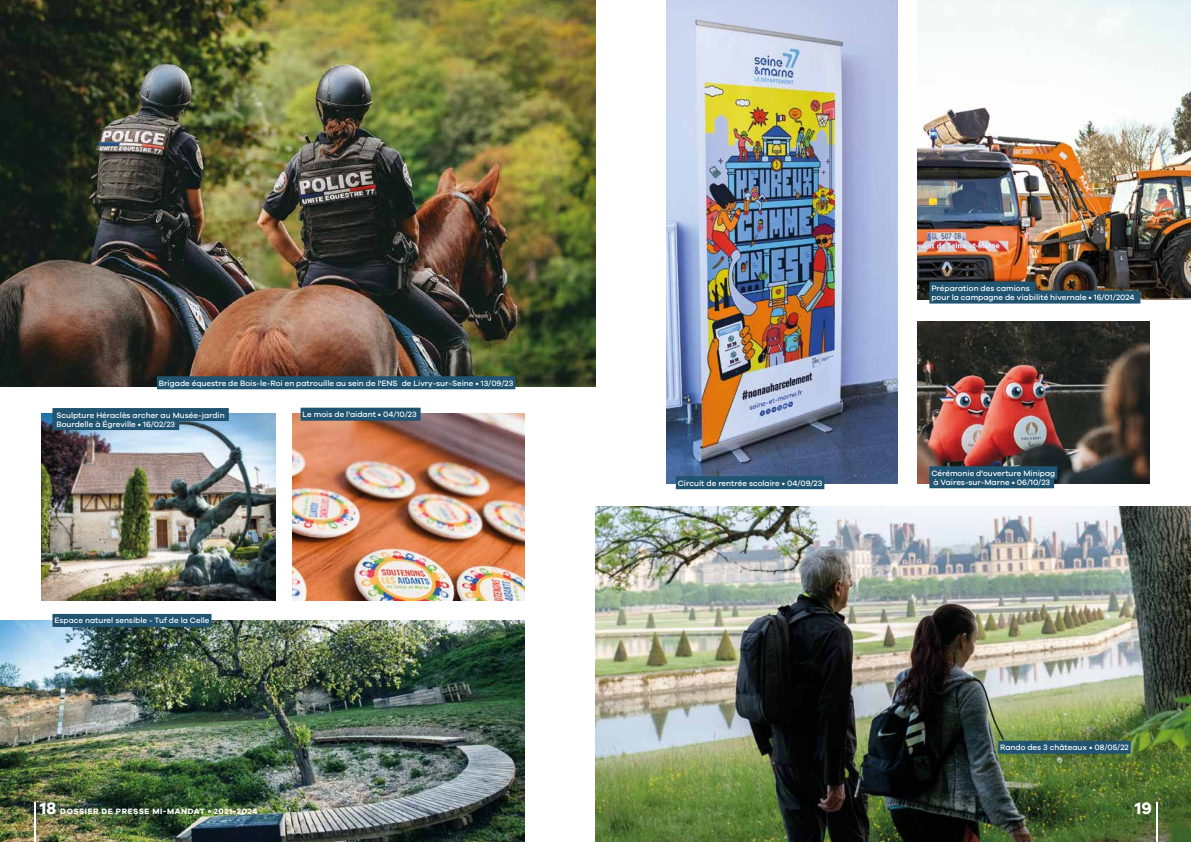
<style>
.page{position:relative;width:1191px;height:842px;background:#fff}
.page>*{position:absolute;margin:0;border:0;box-sizing:border-box;transform-origin:0 0}
.t1{font:700 17px "Galano Grotesque";color:#fff}
.t2{font:500 8px/9px "Galano Grotesque";color:#fff}
.t3{font:700 8px "Galano Grotesque";letter-spacing:.07em;color:#fff}
.s1{font-size:17px}
</style>
<div class="page">
<img style="left:0;top:621px;width:524px;height:221px">
<img style="left:595px;top:507px;width:596px;height:335px">
<img style="left:0;top:0;width:595px;height:386px">
<img style="left:666px;top:0;width:231px;height:484px">
<img style="left:41px;top:413px;width:234px;height:187px">
<img style="left:917px;top:321px;width:232px;height:163px">
<img style="left:917px;top:0;width:274px;height:299px">
<div style="left:676px;top:476px;width:148px;height:13px;background:#205470"></div>
<div style="left:929px;top:466px;width:128px;height:13px;background:#205470"></div>
<div style="left:929px;top:475px;width:125px;height:13px;background:#205470"></div>
<div style="left:998px;top:741px;width:132px;height:13px;background:#205470"></div>
<div style="left:52px;top:614px;width:159px;height:13px;background:#205470"></div>
<img style="left:292px;top:413px;width:232px;height:187px">
<div style="left:300px;top:408px;width:120px;height:13px;background:#205470"></div>
<div style="left:929px;top:282px;width:106px;height:13px;background:#205470"></div>
<div style="left:929px;top:291px;width:211px;height:13px;background:#205470"></div>
<div style="left:157px;top:376px;width:358px;height:13px;background:#205470"></div>
<div style="left:52px;top:408px;width:177px;height:13px;background:#205470"></div>
<div style="left:52px;top:417px;width:127px;height:13px;background:#205470"></div>
<hr style="left:34px;top:802px;width:2px;height:40px;background:#fff">
<hr style="left:1156px;top:802px;width:1px;height:40px;background:#fff">
<p class="t2" style="left:159px;top:378px;width:356px">Brigade équestre de Bois-le-Roi en patrouille au sein de l'ENS de Livry-sur-Seine • 13/09/23</p>
<p class="t2" style="left:56px;top:410px;width:170px">Sculpture Héraclès archer au Musée-jardin<br>Bourdelle à Égreville • 16/02/23</p>
<p class="t2" style="left:302px;top:410px;width:116px">Le mois de l'aidant • 04/10/23</p>
<p class="t2" style="left:54px;top:616px;width:157px">Espace naturel sensible - Tuf de la Celle</p>
<p class="t2" style="left:931px;top:284px;width:205px">Préparation des camions<br>pour la campagne de viabilité hivernale • 16/01/2024</p>
<p class="t2" style="left:678px;top:478px;width:146px">Circuit de rentrée scolaire • 04/09/23</p>
<p class="t2" style="left:931px;top:468px;width:125px">Cérémonie d'ouverture Minipag à Vaires-sur-Marne • 06/10/23</p>
<p class="t2" style="left:1000px;top:743px;width:130px">Rando des 3 châteaux • 08/05/22</p>
<p class="t3" style="left:40px;top:806px;width:219px"><span class="s1">18</span> DOSSIER DE PRESSE MI-MANDAT • 2021-2024</p>
<h1 class="t1" style="left:1134px;top:797px;width:18px">19</h1>
</div>
